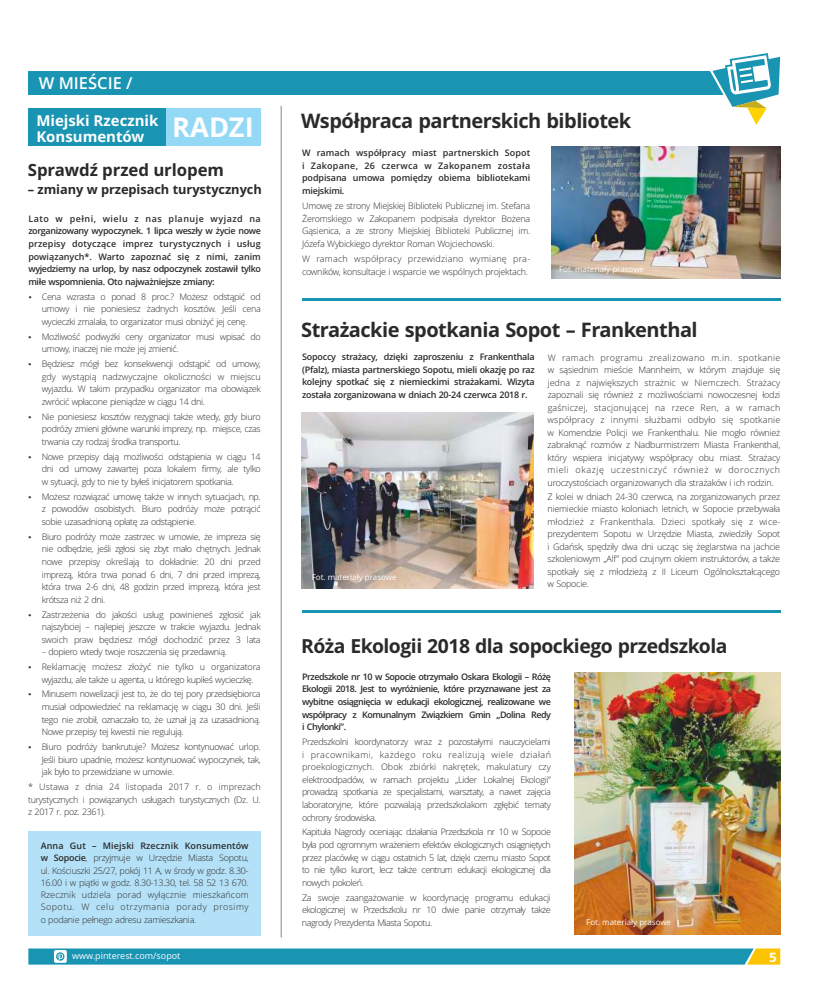
<style>
.page{position:relative;width:820px;height:993px;background:#fff}
.page>*{position:absolute;margin:0;border:0;box-sizing:border-box;transform-origin:0 0}
.t1{font:700 27.2px "Open Sans";color:#fefefe}
.t2{font:700 20px "Open Sans";letter-spacing:-.025em;color:#2a2a29}
.t3{font:700 19.4px "Open Sans";letter-spacing:-.025em;color:#2a2a29}
.t4{font:700 16.8px "Open Sans";letter-spacing:-.005em;color:#2a2a29}
.t5{font:600 16.5px "Open Sans";color:#fefefe}
.t6{font:700 15px/16.3px "Open Sans";color:#fefefe}
.t7{font:700 13px "Open Sans";color:#fefefe;scale:1.04 1}
.t8{font:700 12.8px "Open Sans";letter-spacing:-.005em;color:#2a2a29}
.t9{font:300 9px/12.6px "Open Sans";letter-spacing:-.04em;color:#2a2a29;text-align:justify}
.t10{font:600 9px/12.6px "Open Sans";letter-spacing:-.04em;color:#2a2a29;text-align:justify}
.t11{font:9px "Open Sans";color:#fefefe}
.t12{font:8px "Open Sans";color:#fefefe}
.s1{font-weight:600}
</style>
<div class="page">
<svg style="left:28px;top:948px;width:752px;height:16px;background:#2b9aaf"></svg>
<img style="left:551px;top:146px;width:229px;height:132px">
<hr style="left:280px;top:106px;width:1px;height:831px;background:#888887">
<div style="left:166px;top:109px;width:95px;height:37px;background:#93d8f5"></div>
<div style="left:28px;top:830px;width:233px;height:105px;background:#b4e1f7"></div>
<div style="left:28px;top:109px;width:138px;height:37px;background:#1994b3"></div>
<hr style="left:302px;top:610px;width:478px;height:3px;background:#1994b3">
<hr style="left:302px;top:298px;width:478px;height:2px;background:#1994b3">
<img style="left:302px;top:412px;width:231px;height:176px">
<img style="left:574px;top:672px;width:206px;height:262px">
<div style="left:29px;top:71px;width:743px;height:23px;background:#1994b3"></div>
<svg style="left:709px;top:53px;width:72px;height:72px"></svg>
<h3 class="t5" style="left:39px;top:76px;width:95px">W MIEŚCIE /</h3>
<h3 class="t6" style="left:36px;top:113px;width:123px">Miejski Rzecznik<br>Konsumentów</h3>
<h1 class="t1" style="left:172px;top:116px;width:83px">RADZI</h1>
<h3 class="t4" style="left:28px;top:163px;width:198px">Sprawdź przed urlopem</h3>
<h3 class="t8" style="left:28px;top:185px;width:235px">– zmiany w przepisach turystycznych</h3>
<p class="t10" style="left:28px;top:213px;width:234px">Lato w pełni, wielu z nas planuje wyjazd na zorganizowany wypoczynek. 1 lipca weszły w życie nowe przepisy dotyczące imprez turystycznych i usług powiązanych*. Warto zapoznać się z nimi, zanim wyjedziemy na urlop, by nasz odpoczynek zostawił tylko miłe wspomnienia. Oto najważniejsze zmiany:</p>
<p class="t9" style="left:42px;top:291px;width:220px">Cena wzrasta o ponad 8 proc.? Możesz odstąpić od umowy i nie poniesiesz żadnych kosztów. Jeśli cena wycieczki zmalała, to organizator musi obniżyć jej cenę.</p>
<p class="t9" style="left:42px;top:331px;width:220px">Możliwość podwyżki ceny organizator musi wpisać do umowy, inaczej nie może jej zmienić.</p>
<p class="t9" style="left:42px;top:358px;width:220px">Będziesz mógł bez konsekwencji odstąpić od umowy, gdy wystąpią nadzwyczajne okoliczności w miejscu wyjazdu. W takim przypadku organizator ma obowiązek zwrócić wpłacone pieniądze w ciągu 14 dni.</p>
<p class="t9" style="left:42px;top:411px;width:220px">Nie poniesiesz kosztów rezygnacji także wtedy, gdy biuro podróży zmieni główne warunki imprezy, np. miejsce, czas trwania czy rodzaj środka transportu.</p>
<p class="t9" style="left:42px;top:451px;width:220px">Nowe przepisy dają możliwości odstąpienia w ciągu 14 dni od umowy zawartej poza lokalem firmy, ale tylko w sytuacji, gdy to nie ty byłeś inicjatorem spotkania.</p>
<p class="t9" style="left:42px;top:491px;width:220px">Możesz rozwiązać umowę także w innych sytuacjach, np. z powodów osobistych. Biuro podróży może potrącić sobie uzasadnioną opłatę za odstąpienie.</p>
<p class="t9" style="left:42px;top:530px;width:220px">Biuro podróży może zastrzec w umowie, że impreza się nie odbędzie, jeśli zgłosi się zbyt mało chętnych. Jednak nowe przepisy określają to dokładnie: 20 dni przed imprezą, która trwa ponad 6 dni, 7 dni przed imprezą, która trwa 2-6 dni, 48 godzin przed imprezą, która jest krótsza niż 2 dni.</p>
<p class="t9" style="left:42px;top:608px;width:220px">Zastrzeżenia do jakości usług powinieneś zgłosić jak najszybciej – najlepiej jeszcze w trakcie wyjazdu. Jednak swoich praw będziesz mógł dochodzić przez 3 lata</p>
<p class="t9" style="left:42px;top:645px;width:220px;line-height:14.7px">– dopiero wtedy twoje roszczenia się przedawnią.<br>Reklamację możesz złożyć nie tylko u organizatora</p>
<p class="t9" style="left:42px;top:672px;width:220px;line-height:14.7px">wyjazdu, ale także u agenta, u którego kupiłeś wycieczkę.<br>Minusem nowelizacji jest to, że do tej pory przedsiębiorca</p>
<p class="t9" style="left:42px;top:701px;width:220px">musiał odpowiedzieć na reklamację w ciągu 30 dni. Jeśli tego nie zrobił, oznaczało to, że uznał ją za uzasadnioną.<br>Nowe przepisy tej kwestii nie regulują.</p>
<p class="t9" style="left:42px;top:741px;width:220px">Biuro podróży bankrutuje? Możesz kontynuować urlop.<br>Jeśli biuro upadnie, możesz kontynuować wypoczynek, tak, jak było to przewidziane w umowie.</p>
<p class="t9" style="left:28px;top:781px;width:234px">* Ustawa z dnia 24 listopada 2017 r. o imprezach turystycznych i powiązanych usługach turystycznych (Dz. U. z 2017 r. poz. 2361).</p>
<p class="t9" style="left:41px;top:840px;width:209px;line-height:12.3px"><span class="s1">Anna Gut – Miejski Rzecznik Konsumentów w Sopocie</span>, przyjmuje w Urzędzie Miasta Sopotu, ul. Kościuszki 25/27, pokój 11 A, w środy w godz. 8.30- 16.00 i w piątki w godz. 8.30-13.30, tel. 58 52 13 670.<br>Rzecznik udziela porad wyłącznie mieszkańcom Sopotu. W celu otrzymania porady prosimy o podanie pełnego adresu zamieszkania.</p>
<h2 class="t2" style="left:301px;top:113px;width:331px">Współpraca partnerskich bibliotek</h2>
<p class="t10" style="left:302px;top:147px;width:229px">W ramach współpracy miast partnerskich Sopot i Zakopane, 26 czerwca w Zakopanem została podpisana umowa pomiędzy obiema bibliotekami miejskimi.</p>
<p class="t9" style="left:302px;top:200px;width:229px">Umowę ze strony Miejskiej Biblioteki Publicznej im. Stefana Żeromskiego w Zakopanem podpisała dyrektor Bożena Gąsienica, a ze strony Miejskiej Biblioteki Publicznej im.<br>Józefa Wybickiego dyrektor Roman Wojciechowski.</p>
<p class="t9" style="left:302px;top:253px;width:229px">W ramach współpracy przewidziano wymianę pra&shy;cowników, konsultacje i wsparcie we wspólnych projektach.</p>
<p class="t12" style="left:559px;top:265px;width:86px">Fot. materiały prasowe</p>
<h2 class="t2" style="left:301px;top:322px;width:398px">Strażackie spotkania Sopot – Frankenthal</h2>
<p class="t10" style="left:302px;top:351px;width:234px">Sopoccy strażacy, dzięki zaproszeniu z Frankenthala (Pfalz), miasta partnerskiego Sopotu, mieli okazję po raz kolejny spotkać się z niemieckimi strażakami. Wizyta została zorganizowana w dniach 20-24 czerwca 2018 r.</p>
<p class="t12" style="left:311px;top:573px;width:86px">Fot. materiały prasowe</p>
<p class="t9" style="left:547px;top:352px;width:234px">W ramach programu zrealizowano m.in. spotkanie w sąsiednim mieście Mannheim, w którym znajduje się jedna z największych strażnic w Niemczech. Strażacy zapoznali się również z możliwościami nowoczesnej łodzi gaśniczej, stacjonującej na rzece Ren, a w ramach współpracy z innymi służbami odbyło się spotkanie w Komendzie Policji we Frankenthalu. Nie mogło również zabraknąć rozmów z Nadburmistrzem Miasta Frankenthal, który wspiera inicjatywy współpracy obu miast. Strażacy mieli okazję uczestniczyć również w dorocznych uroczystościach organizowanych dla strażaków i ich rodzin.</p>
<p class="t9" style="left:547px;top:490px;width:234px">Z kolei w dniach 24-30 czerwca, na zorganizowanych przez niemieckie miasto koloniach letnich, w Sopocie przebywała młodzież z Frankenthala. Dzieci spotkały się z wice&shy;prezydentem Sopotu w Urzędzie Miasta, zwiedziły Sopot i Gdańsk, spędziły dwa dni ucząc się żeglarstwa na jachcie szkoleniowym „Alf” pod czujnym okiem instruktorów, a także spotkały się z młodzieżą z II Liceum Ogólnokształcącego w Sopocie.</p>
<h3 class="t3" style="left:301px;top:638px;width:427px">Róża Ekologii 2018 dla sopockiego przedszkola</h3>
<p class="t10" style="left:302px;top:670px;width:250px">Przedszkole nr 10 w Sopocie otrzymało Oskara Ekologii – Różę Ekologii 2018. Jest to wyróżnienie, które przyznawane jest za wybitne osiągnięcia w edukacji ekologicznej, realizowane we współpracy z Komunalnym Związkiem Gmin „Dolina Redy i Chylonki”.</p>
<p class="t9" style="left:302px;top:736px;width:250px">Przedszkolni koordynatorzy wraz z pozostałymi nauczycielami i pracownikami, każdego roku realizują wiele działań proekologicznych. Obok zbiórki nakrętek, makulatury czy elektroodpadów, w ramach projektu „Lider Lokalnej Ekologii” prowadzą spotkania ze specjalistami, warsztaty, a nawet zajęcia laboratoryjne, które pozwalają przedszkolakom zgłębić tematy ochrony środowiska.</p>
<p class="t9" style="left:302px;top:826px;width:250px">Kapituła Nagrody oceniając działania Przedszkola nr 10 w Sopocie była pod ogromnym wrażeniem efektów ekologicznych osiągniętych przez placówkę w ciągu ostatnich 5 lat, dzięki czemu miasto Sopot to nie tylko kurort, lecz także centrum edukacji ekologicznej dla nowych pokoleń.</p>
<p class="t9" style="left:302px;top:891px;width:250px">Za swoje zaangażowanie w koordynację programu edukacji ekologicznej w Przedszkolu nr 10 dwie panie otrzymały także nagrody Prezydenta Miasta Sopotu.</p>
<p class="t12" style="left:586px;top:918px;width:86px">Fot. materiały prasowe</p>
<p class="t11" style="left:72px;top:952px;width:110px">www.pinterest.com/sopot</p>
<h3 class="t7" style="left:769px;top:951px;width:9px">5</h3>
</div>
